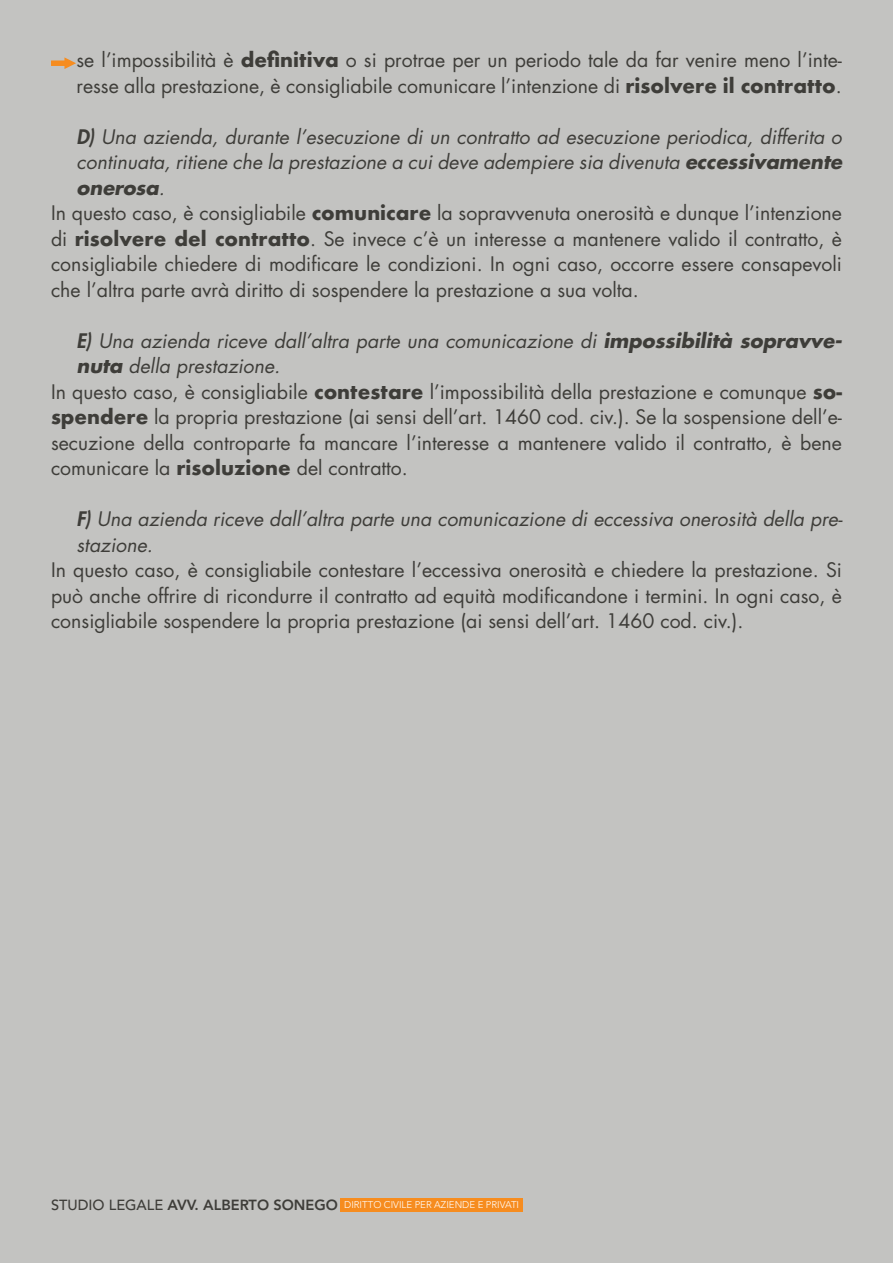
<style>
.page{position:relative;width:893px;height:1263px;background:#c3c3c1}
.page>*{position:absolute;margin:0;border:0;box-sizing:border-box;transform-origin:0 0}
.t1{font:19.5px/25.5px "Futura";color:#3e3d39}
.t2{font:italic 19.5px/25.5px "Futura";color:#3e3d39}
.t3{font:italic 700 19.5px "Futura";color:#3e3d39}
.t4{font:300 9.75px "Avenir";color:#fff}
.s1{font-weight:700}
.s2{font-weight:800}
.s3{font-weight:400}
.s4{font-weight:500;font-size:14.55px;color:#3e3d39}
.s5{font-weight:800;font-size:14.55px;color:#3e3d39}
</style>
<div class="page">
<div style="left:51px;top:60px;width:16px;height:6px;background:#f68c1f"></div>
<svg style="left:64px;top:57px;width:12px;height:12px"></svg>
<div style="left:340px;top:1198px;width:183px;height:14px;background:#f68c1f"></div>
<p class="t1" style="left:77px;top:47px;width:767px">se l’impossibilità è <span class="s1">definitiva</span> o si protrae per un periodo tale da far venire meno l’inte&shy;resse alla prestazione, è consigliabile comunicare l’intenzione di <span class="s1">risolvere il contratto</span>.</p>
<p class="t2" style="left:77px;top:124px;width:767px"><span class="s2">D)</span> Una azienda, durante l’esecuzione di un contratto ad esecuzione periodica, differita o</p>
<p class="t2" style="left:77px;top:149px;width:767px">continuata, ritiene che la prestazione a cui deve adempiere sia divenuta <span class="s1">eccessivamente</span></p>
<p class="t3" style="left:77px;top:174px;width:90px">onerosa<span class="s3">.</span></p>
<p class="t1" style="left:51px;top:200px;width:792px">In questo caso, è consigliabile <span class="s1">comunicare</span> la sopravvenuta onerosità e dunque l’intenzione</p>
<p class="t1" style="left:51px;top:226px;width:792px">di <span class="s1">risolvere del contratto</span>. Se invece c’è un interesse a mantenere valido il contratto, è</p>
<p class="t1" style="left:51px;top:251px;width:792px">consigliabile chiedere di modificare le condizioni. In ogni caso, occorre essere consapevoli</p>
<p class="t1" style="left:51px;top:277px;width:589px">che l’altra parte avrà diritto di sospendere la prestazione a sua volta.</p>
<p class="t2" style="left:77px;top:328px;width:767px"><span class="s2">E)</span> Una azienda riceve dall’altra parte una comunicazione di <span class="s1">impossibilità sopravve-</span></p>
<p class="t2" style="left:77px;top:353px;width:205px"><span class="s1">nuta</span> della prestazione.</p>
<p class="t1" style="left:51px;top:379px;width:792px">In questo caso, è consigliabile <span class="s1">contestare</span> l’impossibilità della prestazione e comunque <span class="s1">so-</span></p>
<p class="t1" style="left:51px;top:404px;width:792px"><span class="s1">spendere</span> la propria prestazione (ai sensi dell’art. 1460 cod. civ.). Se la sospensione dell’e-</p>
<p class="t1" style="left:51px;top:430px;width:792px">secuzione della controparte fa mancare l’interesse a mantenere valido il contratto, è bene</p>
<p class="t1" style="left:51px;top:455px;width:358px">comunicare la <span class="s1">risoluzione</span> del contratto.</p>
<p class="t2" style="left:77px;top:506px;width:768px"><span class="s2">F)</span> Una azienda riceve dall’altra parte una comunicazione di eccessiva onerosità della pre&shy;stazione.</p>
<p class="t1" style="left:51px;top:557px;width:792px;text-align:justify">In questo caso, è consigliabile contestare l’eccessiva onerosità e chiedere la prestazione. Si può anche offrire di ricondurre il contratto ad equità modificandone i termini. In ogni caso, è consigliabile sospendere la propria prestazione (ai sensi dell’art. 1460 cod. civ.).</p>
<p class="t4" style="left:51px;top:1199px;width:470px"><span class="s4">STUDIO LEGALE</span> <span class="s5">AVV. ALBERTO SONEGO</span> DIRITTO CIVILE PER AZIENDE E PRIVATI</p>
</div>
